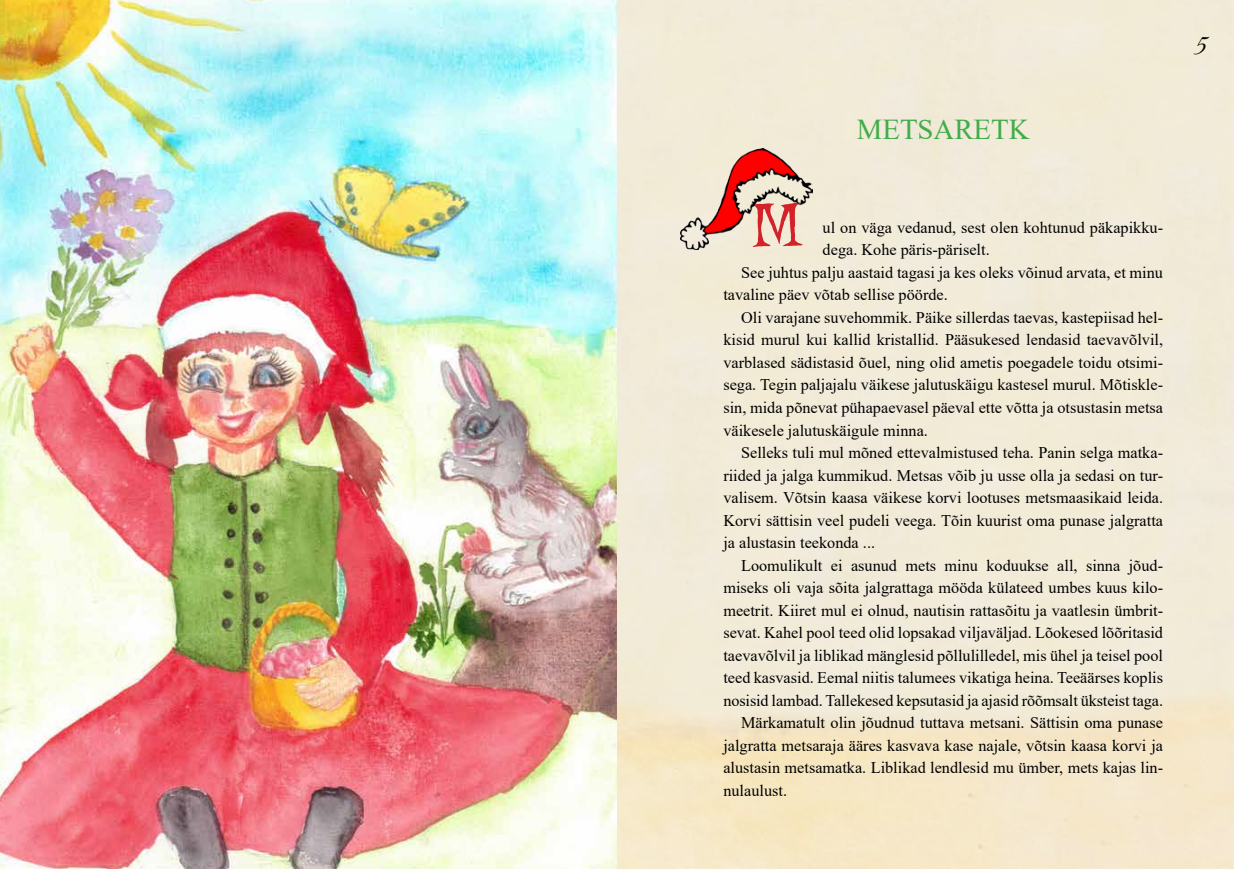
<style>
.page{position:relative;width:1234px;height:869px;background:#fff}
.page>*{position:absolute;margin:0;border:0;box-sizing:border-box;transform-origin:0 0}
.t1{font:60px "Griffy";color:#d2232a}
.t2{font:30px "Great Vibes";color:#000}
.t3{font:28.75px "Times New Roman";color:#41ad49}
.t4{font:16.25px "Times New Roman";color:#000}
</style>
<div class="page">
<img style="left:617px;top:0;width:616px;height:868px">
<img style="left:0;top:0;width:617px;height:868px">
<img style="left:680px;top:149px;width:131px;height:100px">
<h3 class="t3" style="left:856px;top:109px;width:174px">METSARETK</h3>
<h1 class="t1" style="left:752px;top:190px;width:49px">M</h1>
<p class="t4" style="left:822px;top:216px;width:342px">ul on väga vedanud, sest olen kohtunud päkapikku-</p>
<p class="t4" style="left:822px;top:238px;width:168px">dega. Kohe päris-päriselt.</p>
<p class="t4" style="left:741px;top:261px;width:423px">See juhtus palju aastaid tagasi ja kes oleks võinud arvata, et minu</p>
<p class="t4" style="left:723px;top:283px;width:226px">tavaline päev võtab sellise pöörde.</p>
<p class="t4" style="left:741px;top:306px;width:423px">Oli varajane suvehommik. Päike sillerdas taevas, kastepiisad hel-</p>
<p class="t4" style="left:723px;top:328px;width:441px">kisid murul kui kallid kristallid. Pääsukesed lendasid taevavõlvil,</p>
<p class="t4" style="left:723px;top:351px;width:441px">varblased sädistasid õuel, ning olid ametis poegadele toidu otsimi-</p>
<p class="t4" style="left:723px;top:373px;width:441px">sega. Tegin paljajalu väikese jalutuskäigu kastesel murul. Mõtiskle-</p>
<p class="t4" style="left:723px;top:396px;width:441px">sin, mida põnevat pühapaevasel päeval ette võtta ja otsustasin metsa</p>
<p class="t4" style="left:723px;top:418px;width:206px">väikesele jalutuskäigule minna.</p>
<p class="t4" style="left:741px;top:441px;width:423px">Selleks tuli mul mõned ettevalmistused teha. Panin selga matka-</p>
<p class="t4" style="left:723px;top:463px;width:441px">riided ja jalga kummikud. Metsas võib ju usse olla ja sedasi on tur-</p>
<p class="t4" style="left:723px;top:486px;width:441px">valisem. Võtsin kaasa väikese korvi lootuses metsmaasikaid leida.</p>
<p class="t4" style="left:723px;top:508px;width:441px">Korvi sättisin veel pudeli veega. Tõin kuurist oma punase jalgratta</p>
<p class="t4" style="left:723px;top:531px;width:153px">ja alustasin teekonda ...</p>
<p class="t4" style="left:741px;top:553px;width:423px">Loomulikult ei asunud mets minu koduukse all, sinna jõud-</p>
<p class="t4" style="left:723px;top:576px;width:441px">miseks oli vaja sõita jalgrattaga mööda külateed umbes kuus kilo-</p>
<p class="t4" style="left:723px;top:598px;width:441px">meetrit. Kiiret mul ei olnud, nautisin rattasõitu ja vaatlesin ümbrit-</p>
<p class="t4" style="left:723px;top:621px;width:441px">sevat. Kahel pool teed olid lopsakad viljaväljad. Lõokesed lõõritasid</p>
<p class="t4" style="left:723px;top:643px;width:441px">taevavõlvil ja liblikad mänglesid põllulilledel, mis ühel ja teisel pool</p>
<p class="t4" style="left:723px;top:666px;width:441px">teed kasvasid. Eemal niitis talumees vikatiga heina. Teeäärses koplis</p>
<p class="t4" style="left:723px;top:688px;width:441px">nosisid lambad. Tallekesed kepsutasid ja ajasid rõõmsalt üksteist taga.</p>
<p class="t4" style="left:741px;top:711px;width:423px">Märkamatult olin jõudnud tuttava metsani. Sättisin oma punase</p>
<p class="t4" style="left:723px;top:733px;width:441px">jalgratta metsaraja ääres kasvava kase najale, võtsin kaasa korvi ja</p>
<p class="t4" style="left:723px;top:756px;width:441px">alustasin metsamatka. Liblikad lendlesid mu ümber, mets kajas lin-</p>
<p class="t4" style="left:723px;top:778px;width:65px">nulaulust.</p>
<h2 class="t2" style="left:1193px;top:29px;width:15px">5</h2>
</div>
